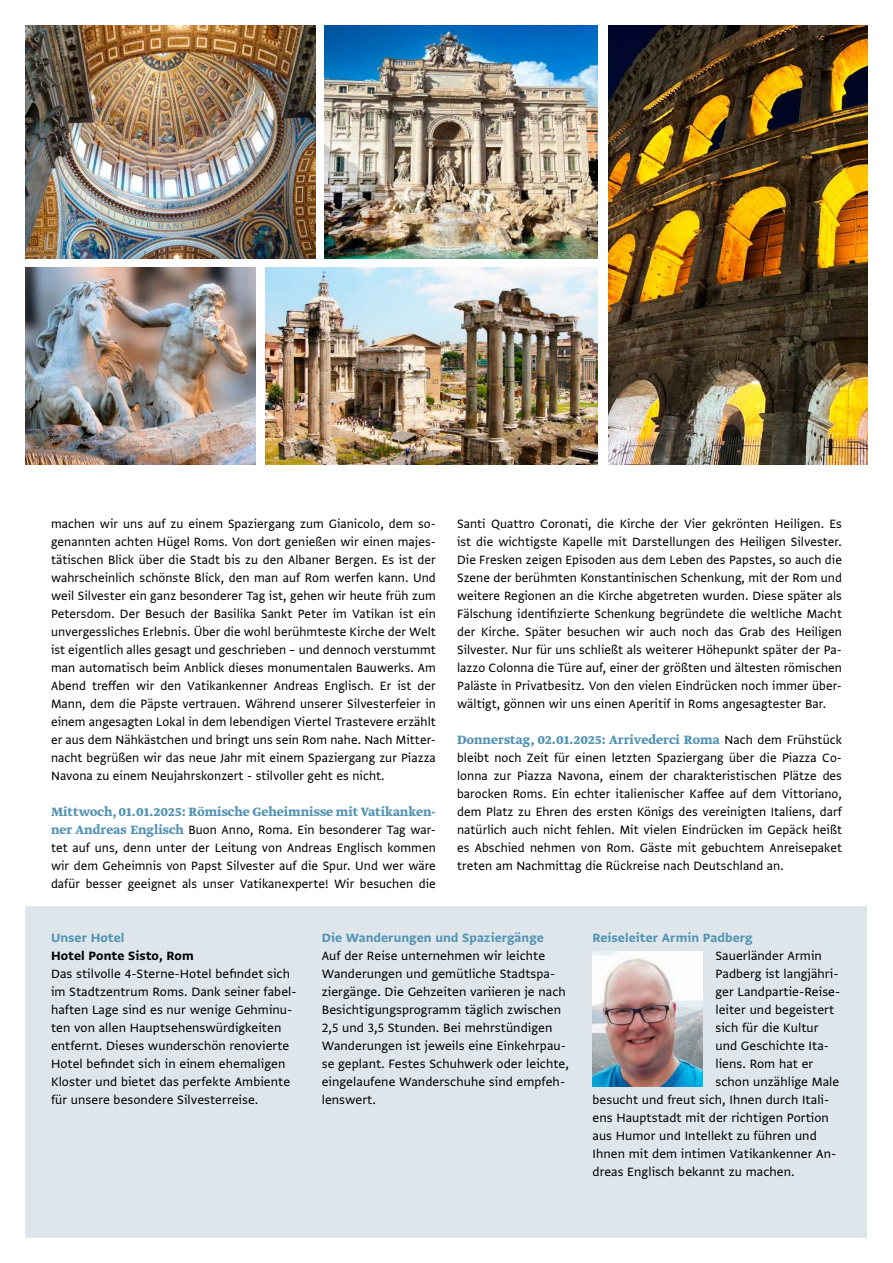
<style>
.page{position:relative;width:893px;height:1263px;background:#fff}
.page>*{position:absolute;margin:0;border:0;box-sizing:border-box;transform-origin:0 0}
.t1{font:14.25px/18px "Greta Sans Std";letter-spacing:.005em;color:#000;text-align:justify}
.t2{font:700 14.25px "Greta Text Pro";letter-spacing:.005em;color:#5393b2}
.t3{font:14.25px "Greta Sans Std Bld";letter-spacing:.005em;color:#5393b2}
.t4{font:14.25px "Greta Sans Std Bld";letter-spacing:.005em;color:#000}
.s1{font-family:"Greta Text Pro";font-weight:700;color:#5393b2}
.s2{font-family:"Greta Sans Std";font-weight:400;color:#000}
</style>
<div class="page">
<img style="left:608px;top:26px;width:259px;height:439px">
<img style="left:26px;top:26px;width:289px;height:232px">
<div style="left:26px;top:906px;width:841px;height:331px;background:#dee6ec"></div>
<img style="left:325px;top:26px;width:273px;height:232px">
<img style="left:26px;top:267px;width:230px;height:198px">
<img style="left:266px;top:267px;width:332px;height:198px">
<img style="left:592px;top:951px;width:111px;height:135px">
<p class="t1" style="left:51px;top:514px;width:386px">machen wir uns auf zu einem Spaziergang zum Gianicolo, dem so&shy;genannten achten Hügel Roms. Von dort genießen wir einen majes&shy;tätischen Blick über die Stadt bis zu den Albaner Bergen. Es ist der wahrscheinlich schönste Blick, den man auf Rom werfen kann. Und weil Silvester ein ganz besonderer Tag ist, gehen wir heute früh zum Petersdom. Der Besuch der Basilika Sankt Peter im Vatikan ist ein unvergessliches Erlebnis. Über die wohl berühmteste Kirche der Welt ist eigentlich alles gesagt und geschrieben – und dennoch verstummt man automatisch beim Anblick dieses monumentalen Bauwerks. Am Abend treffen wir den Vatikankenner Andreas Englisch. Er ist der Mann, dem die Päpste vertrauen. Während unserer Silvesterfeier in einem angesagten Lokal in dem lebendigen Viertel Trastevere erzählt er aus dem Nähkästchen und bringt uns sein Rom nahe. Nach Mitter&shy;nacht begrüßen wir das neue Jahr mit einem Spaziergang zur Piazza Navona zu einem Neujahrskonzert - stilvoller geht es nicht.</p>
<p class="t2" style="left:51px;top:802px;width:386px">Mittwoch, 01.01.2025: Römische Geheimnisse mit Vatikanken-</p>
<p class="t1" style="left:51px;top:820px;width:386px"><span class="s1">ner Andreas Englisch</span> Buon Anno, Roma. Ein besonderer Tag war&shy;tet auf uns, denn unter der Leitung von Andreas Englisch kommen wir dem Geheimnis von Papst Silvester auf die Spur. Und wer wäre dafür besser geeignet als unser Vatikanexperte! Wir besuchen die</p>
<p class="t1" style="left:457px;top:514px;width:386px">Santi Quattro Coronati, die Kirche der Vier gekrönten Heiligen. Es ist die wichtigste Kapelle mit Darstellungen des Heiligen Silvester.<br>Die Fresken zeigen Episoden aus dem Leben des Papstes, so auch die Szene der berühmten Konstantinischen Schenkung, mit der Rom und weitere Regionen an die Kirche abgetreten wurden. Diese später als Fälschung identifizierte Schenkung begründete die weltliche Macht der Kirche. Später besuchen wir auch noch das Grab des Heiligen Silvester. Nur für uns schließt als weiterer Höhepunkt später der Pa&shy;lazzo Colonna die Türe auf, einer der größten und ältesten römischen Paläste in Privatbesitz. Von den vielen Eindrücken noch immer über&shy;wältigt, gönnen wir uns einen Aperitif in Roms angesagtester Bar.</p>
<p class="t2" style="left:457px;top:730px;width:386px">Donnerstag, 02.01.2025: Arrivederci Roma <span class="s2">Nach dem Frühstück</span></p>
<p class="t1" style="left:457px;top:748px;width:386px">bleibt noch Zeit für einen letzten Spaziergang über die Piazza Co&shy;lonna zur Piazza Navona, einem der charakteristischen Plätze des barocken Roms. Ein echter italienischer Kaffee auf dem Vittoriano, dem Platz zu Ehren des ersten Königs des vereinigten Italiens, darf natürlich auch nicht fehlen. Mit vielen Eindrücken im Gepäck heißt es Abschied nehmen von Rom. Gäste mit gebuchtem Anreisepaket treten am Nachmittag die Rückreise nach Deutschland an.</p>
<p class="t3" style="left:51px;top:929px;width:75px">Unser Hotel</p>
<p class="t4" style="left:51px;top:947px;width:144px">Hotel Ponte Sisto, Rom</p>
<p class="t1" style="left:51px;top:964px;width:247px;text-align:left">Das stilvolle 4-Sterne-Hotel befindet sich im Stadtzentrum Roms. Dank seiner fabel&shy;haften Lage sind es nur wenige Gehminu&shy;ten von allen Hauptsehenswürdigkeiten entfernt. Dieses wunderschön renovierte Hotel befindet sich in einem ehemaligen Kloster und bietet das perfekte Ambiente für unsere besondere Silvesterreise.</p>
<p class="t3" style="left:322px;top:929px;width:224px">Die Wanderungen und Spaziergänge</p>
<p class="t1" style="left:322px;top:946px;width:249px;text-align:left">Auf der Reise unternehmen wir leichte Wanderungen und gemütliche Stadtspa&shy;ziergänge. Die Gehzeiten variieren je nach Besichtigungsprogramm täglich zwischen 2,5 und 3,5 Stunden. Bei mehrstündigen Wanderungen ist jeweils eine Einkehrpau&shy;se geplant. Festes Schuhwerk oder leichte, eingelaufene Wanderschuhe sind empfeh&shy;lenswert.</p>
<p class="t3" style="left:592px;top:929px;width:162px">Reiseleiter Armin Padberg</p>
<p class="t1" style="left:715px;top:946px;width:108px">Sauerländer Armin</p>
<p class="t1" style="left:715px;top:964px;width:125px">Padberg ist langjähri-</p>
<p class="t1" style="left:715px;top:982px;width:126px">ger Landpartie-Reise-</p>
<p class="t1" style="left:715px;top:1000px;width:120px">leiter und begeistert</p>
<p class="t1" style="left:715px;top:1018px;width:105px">sich für die Kultur</p>
<p class="t1" style="left:715px;top:1036px;width:115px">und Geschichte Ita-</p>
<p class="t1" style="left:715px;top:1054px;width:99px">liens. Rom hat er</p>
<p class="t1" style="left:715px;top:1072px;width:125px">schon unzählige Male</p>
<p class="t1" style="left:592px;top:1090px;width:238px">besucht und freut sich, Ihnen durch Itali-</p>
<p class="t1" style="left:592px;top:1108px;width:238px">ens Hauptstadt mit der richtigen Portion</p>
<p class="t1" style="left:592px;top:1126px;width:226px">aus Humor und Intellekt zu führen und</p>
<p class="t1" style="left:592px;top:1144px;width:245px">Ihnen mit dem intimen Vatikankenner An-</p>
<p class="t1" style="left:592px;top:1162px;width:204px">dreas Englisch bekannt zu machen.</p>
</div>
